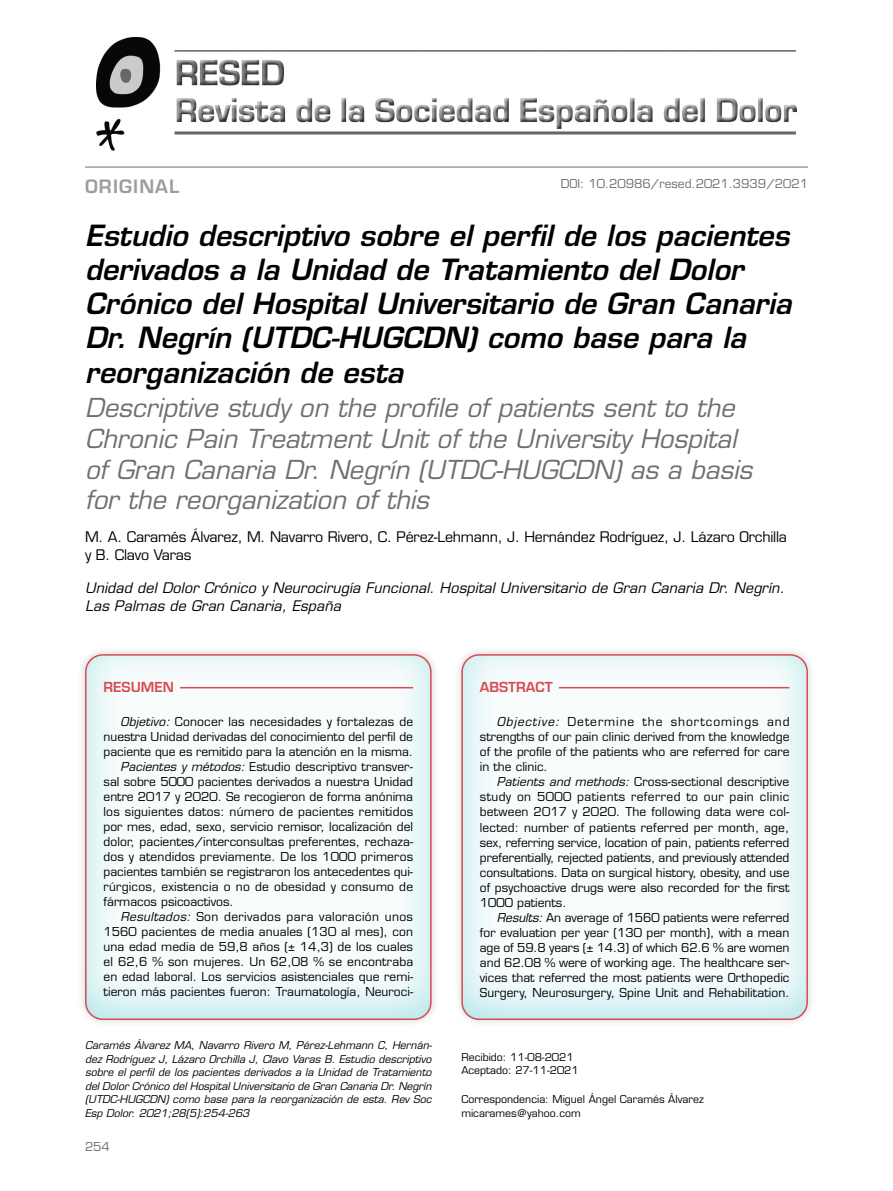
<style>
.page{position:relative;width:893px;height:1191px;background:#fff}
.page>*{position:absolute;margin:0;border:0;box-sizing:border-box;transform-origin:0 0}
.t1{font:italic 600 28.5px/34.2px "Eurostile LT Std";color:#000}
.t2{font:italic 25.5px/30.6px "Eurostile LT Std";color:#706f6f}
.t3{font:600 18px "Eurostile LT Std";letter-spacing:.06em;color:#9d9d9c}
.t4{font:italic 14.25px/18px "Eurostile LT Std";letter-spacing:.01em;color:#000}
.t5{font:14.25px/18px "Eurostile LT Std";letter-spacing:-.015em;color:#000}
.t6{font:600 13.5px "Eurostile LT Std";color:#d64c53}
.t7{font:12px/15px "Eurostile LT Std";letter-spacing:.005em;color:#000;text-align:justify}
.t8{font:12px "Eurostile LT Std";letter-spacing:.03em;color:#000}
.t9{font:12px "Eurostile LT Std";color:#706f6f}
.t10{font:italic 10.5px/13.5px "Eurostile LT Std";color:#000;text-align:justify}
.t11{font:10.5px/13.5px "Eurostile LT Std";color:#000}
.s1{font-style:italic}
</style>
<div class="page">
<img style="left:96px;top:37px;width:701px;height:114px">
<hr style="left:85px;top:167px;width:723px;height:1px;background:#9d9d9c">
<div style="left:448px;top:642px;width:372px;height:379px;background:#00b2bb;opacity:.3"></div>
<hr style="left:559px;top:687px;width:230px;height:1px;background:#d64c53">
<div style="left:461px;top:654px;width:347px;height:366px;border:2px solid #d64c53;border-radius:17px"></div>
<div style="left:76px;top:645px;width:364px;height:383px;background:#000;opacity:.2"></div>
<div style="left:72px;top:642px;width:371px;height:378px;background:#00b2bb;opacity:.3"></div>
<hr style="left:180px;top:687px;width:233px;height:1px;background:#d64c53">
<div style="left:85px;top:654px;width:347px;height:366px;border:2px solid #d64c53;border-radius:17px"></div>
<h3 class="t3" style="left:85px;top:175px;width:96px">ORIGINAL</h3>
<h1 class="t1" style="left:85px;top:218px;width:708px">Estudio descriptivo sobre el perfil de los pacientes derivados a la Unidad de Tratamiento del Dolor Crónico del Hospital Universitario de Gran Canaria Dr. Negrín (UTDC-HUGCDN) como base para la reorganización de esta</h1>
<h2 class="t2" style="left:85px;top:393px;width:669px">Descriptive study on the profile of patients sent to the Chronic Pain Treatment Unit of the University Hospital of Gran Canaria Dr. Negrín (UTDC-HUGCDN) as a basis for the reorganization of this</h2>
<p class="t5" style="left:85px;top:528px;width:703px">M. A. Caramés Álvarez, M. Navarro Rivero, C. Pérez-Lehmann, J. Hernández Rodríguez, J. Lázaro Orchilla y B. Clavo Varas</p>
<p class="t4" style="left:85px;top:579px;width:701px">Unidad del Dolor Crónico y Neurocirugía Funcional. Hospital Universitario de Gran Canaria Dr. Negrín.<br>Las Palmas de Gran Canaria, España</p>
<p class="t9" style="left:561px;top:176px;width:249px">DOI: 10.20986/resed.2021.3939/2021</p>
<p class="t6" style="left:104px;top:679px;width:72px">RESUMEN</p>
<p class="t7" style="left:121px;top:714px;width:294px"><span class="s1">Objetivo:</span> Conocer las necesidades y fortalezas de</p>
<p class="t7" style="left:104px;top:729px;width:311px">nuestra Unidad derivadas del conocimiento del perfil de</p>
<p class="t7" style="left:104px;top:744px;width:311px">paciente que es remitido para la atención en la misma.</p>
<p class="t7" style="left:121px;top:759px;width:294px"><span class="s1">Pacientes y métodos:</span> Estudio descriptivo transver-</p>
<p class="t7" style="left:104px;top:774px;width:311px">sal sobre 5000 pacientes derivados a nuestra Unidad</p>
<p class="t7" style="left:104px;top:789px;width:311px">entre 2017 y 2020. Se recogieron de forma anónima</p>
<p class="t7" style="left:104px;top:804px;width:311px">los siguientes datos: número de pacientes remitidos</p>
<p class="t7" style="left:104px;top:819px;width:311px">por mes, edad, sexo, servicio remisor, localización del</p>
<p class="t7" style="left:104px;top:834px;width:311px">dolor, pacientes/interconsultas preferentes, rechaza-</p>
<p class="t7" style="left:104px;top:849px;width:311px">dos y atendidos previamente. De los 1000 primeros</p>
<p class="t7" style="left:104px;top:864px;width:311px">pacientes también se registraron los antecedentes qui-</p>
<p class="t7" style="left:104px;top:879px;width:311px">rúrgicos, existencia o no de obesidad y consumo de</p>
<p class="t7" style="left:104px;top:894px;width:132px">fármacos psicoactivos.</p>
<p class="t8" style="left:121px;top:909px;width:294px"><span class="s1">Resultados:</span> Son derivados para valoración unos</p>
<p class="t7" style="left:104px;top:924px;width:311px">1560 pacientes de media anuales (130 al mes), con</p>
<p class="t7" style="left:104px;top:939px;width:311px">una edad media de 59,8 años (± 14,3) de los cuales</p>
<p class="t7" style="left:104px;top:954px;width:311px">el 62,6 % son mujeres. Un 62,08 % se encontraba</p>
<p class="t7" style="left:104px;top:969px;width:311px">en edad laboral. Los servicios asistenciales que remi-</p>
<p class="t7" style="left:104px;top:984px;width:311px">tieron más pacientes fueron: Traumatología, Neuroci-</p>
<p class="t10" style="left:85px;top:1038px;width:349px">Caramés Álvarez MA, Navarro Rivero M, Pérez-Lehmann C, Hernán&shy;dez Rodríguez J, Lázaro Orchilla J, Clavo Varas B. Estudio descriptivo sobre el perfil de los pacientes derivados a la Unidad de Tratamiento del Dolor Crónico del Hospital Universitario de Gran Canaria Dr. Negrín (UTDC-HUGCDN) como base para la reorganización de esta. Rev Soc Esp Dolor. 2021;28(5):254-263</p>
<p class="t9" style="left:85px;top:1139px;width:26px">254</p>
<p class="t6" style="left:480px;top:679px;width:74px">ABSTRACT</p>
<p class="t7" style="left:480px;top:714px;width:311px;text-indent:17px"><span class="s1">Objective:</span> Determine the shortcomings and strengths of our pain clinic derived from the knowledge of the profile of the patients who are referred for care in the clinic.</p>
<p class="t7" style="left:480px;top:774px;width:311px;text-indent:17px"><span class="s1">Patients and methods:</span> Cross-sectional descriptive study on 5000 patients referred to our pain clinic between 2017 y 2020. The following data were col&shy;lected: number of patients referred per month, age, sex, referring service, location of pain, patients referred preferentially, rejected patients, and previously attended consultations. Data on surgical history, obesity, and use of psychoactive drugs were also recorded for the first 1000 patients.</p>
<p class="t7" style="left:480px;top:909px;width:311px;text-indent:17px"><span class="s1">Results:</span> An average of 1560 patients were referred for evaluation per year (130 per month), with a mean age of 59.8 years (± 14.3) of which 62.6 % are women and 62.08 % were of working age. The healthcare ser&shy;vices that referred the most patients were Orthopedic Surgery, Neurosurgery, Spine Unit and Rehabilitation.</p>
<p class="t11" style="left:461px;top:1050px;width:119px">Recibido: 11-08-2021<br>Aceptado: 27-11-2021</p>
<p class="t11" style="left:461px;top:1092px;width:244px">Correspondencia: Miguel Ángel Caramés Álvarez micarames@yahoo.com</p>
</div>
